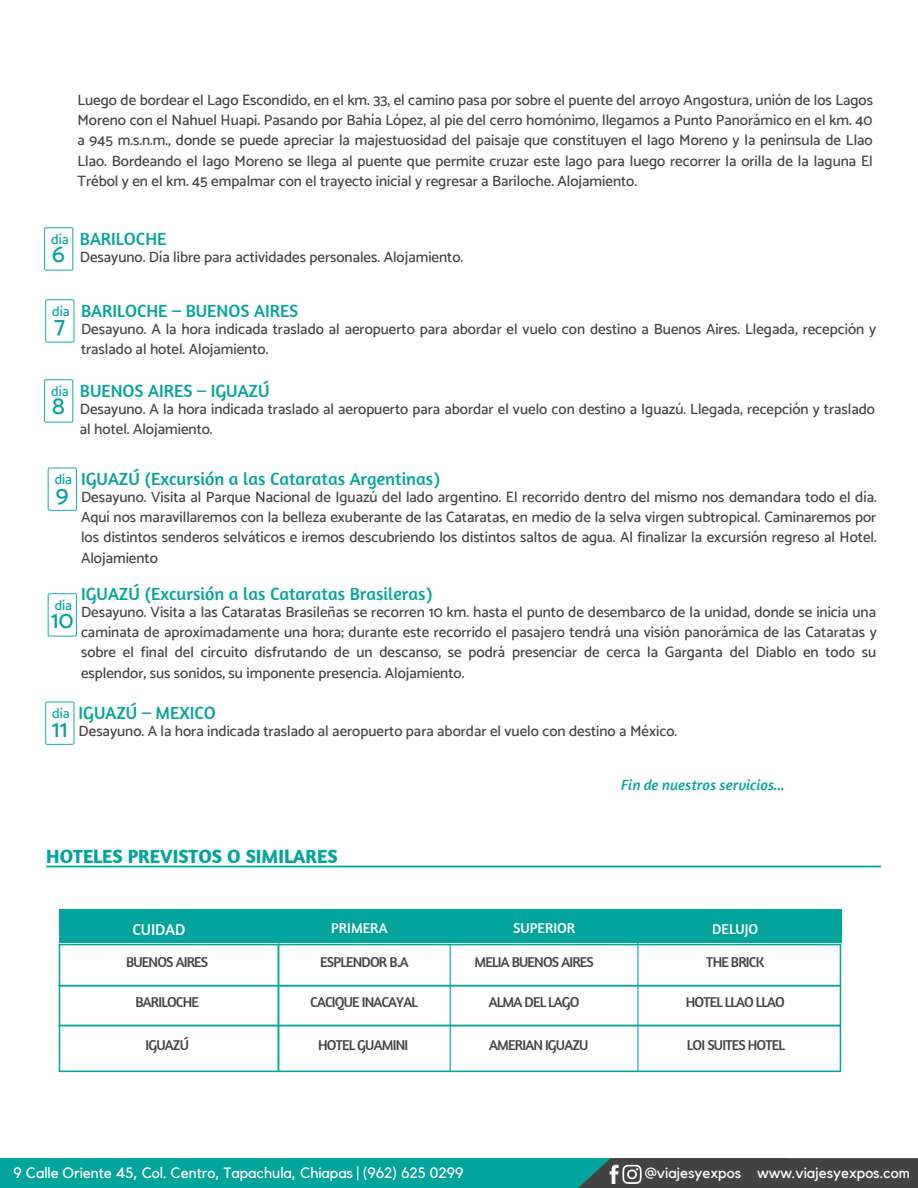
<style>
.page{position:relative;width:918px;height:1188px;background:#fff}
.page>*{position:absolute;margin:0;border:0;box-sizing:border-box;transform-origin:0 0}
.t1{font:500 24.6px "Catamaran";color:#02a49b}
.t2{font:700 19.5px "Amaranth";color:#02a49b}
.t3{font:18px "Amaranth";color:#02a49b}
.t4{font:16.05px "Amaranth";color:#fff}
.t5{font:500 15px/20.2px "Catamaran";color:#444343;text-align:justify}
.t6{font:15px "Kollektif";color:#fff}
.t7{font:italic 15px "Amaranth";color:#02a49b}
.t8{font:14.55px "Amaranth";letter-spacing:-.055em;color:#444343}
.t9{font:14.55px "Amaranth";color:#fff}
.t10{font:500 13.95px "Catamaran";color:#02a49b}
</style>
<div class="page">
<div style="left:0;top:1158px;width:788px;height:30px;background:#02a49b"></div>
<svg style="left:578px;top:1158px;width:340px;height:30px;background:#454c4c"></svg>
<svg style="left:44px;top:227px;width:29px;height:44px"></svg>
<svg style="left:45px;top:299px;width:29px;height:44px"></svg>
<svg style="left:44px;top:379px;width:29px;height:44px"></svg>
<svg style="left:48px;top:468px;width:29px;height:43px"></svg>
<svg style="left:48px;top:593px;width:29px;height:44px"></svg>
<svg style="left:45px;top:702px;width:29px;height:43px"></svg>
<svg style="left:46px;top:866px;width:835px;height:1px"></svg>
<div style="left:59px;top:909px;width:782px;height:34px;background:#02a49b"></div>
<svg style="left:59px;top:943px;width:782px;height:129px"></svg>
<p class="t5" style="left:77px;top:90px;width:797px">Luego de bordear el Lago Escondido, en el km. 33, el camino pasa por sobre el puente del arroyo Angostura, unión de los Lagos Moreno con el Nahuel Huapi. Pasando por Bahía López, al pie del cerro homónimo, llegamos a Punto Panorámico en el km. 40 a 945 m.s.n.m., donde se puede apreciar la majestuosidad del paisaje que constituyen el lago Moreno y la península de Llao Llao. Bordeando el lago Moreno se llega al puente que permite cruzar este lago para luego recorrer la orilla de la laguna El Trébol y en el km. 45 empalmar con el trayecto inicial y regresar a Bariloche. Alojamiento.</p>
<p class="t10" style="left:51px;top:231px;width:19px">día</p>
<h1 class="t1" style="left:52px;top:239px;width:14px">6</h1>
<p class="t3" style="left:80px;top:227px;width:88px">BARILOCHE</p>
<p class="t5" style="left:80px;top:246px;width:385px">Desayuno. Día libre para actividades personales. Alojamiento.</p>
<p class="t10" style="left:52px;top:303px;width:19px">día</p>
<p class="t3" style="left:81px;top:299px;width:219px">BARILOCHE – BUENOS AIRES</p>
<h1 class="t1" style="left:54px;top:311px;width:13px">7</h1>
<p class="t5" style="left:81px;top:318px;width:797px">Desayuno. A la hora indicada traslado al aeropuerto para abordar el vuelo con destino a Buenos Aires. Llegada, recepción y traslado al hotel. Alojamiento.</p>
<p class="t10" style="left:51px;top:383px;width:19px">día</p>
<h1 class="t1" style="left:52px;top:391px;width:14px">8</h1>
<p class="t3" style="left:80px;top:379px;width:191px">BUENOS AIRES – IGUAZÚ</p>
<p class="t5" style="left:80px;top:398px;width:797px">Desayuno. A la hora indicada traslado al aeropuerto para abordar el vuelo con destino a Iguazú. Llegada, recepción y traslado al hotel. Alojamiento.</p>
<p class="t10" style="left:55px;top:472px;width:19px">día</p>
<h1 class="t1" style="left:56px;top:480px;width:14px">9</h1>
<p class="t3" style="left:81px;top:467px;width:361px">IGUAZÚ (Excursión a las Cataratas Argentinas)</p>
<p class="t5" style="left:81px;top:486px;width:797px">Desayuno. Visita al Parque Nacional de Iguazú del lado argentino. El recorrido dentro del mismo nos demandara todo el día.<br>Aquí nos maravillaremos con la belleza exuberante de las Cataratas, en medio de la selva virgen subtropical. Caminaremos por los distintos senderos selváticos e iremos descubriendo los distintos saltos de agua. Al finalizar la excursión regreso al Hotel.<br>Alojamiento</p>
<p class="t3" style="left:81px;top:582px;width:353px">IGUAZÚ (Excursión a las Cataratas Brasileras)</p>
<p class="t5" style="left:81px;top:602px;width:797px;text-indent:-26px"><sup>día</sup> Desayuno. Visita a las Cataratas Brasileñas se recorren 10 km. hasta el punto de desembarco de la unidad, donde se inicia una caminata de aproximadamente una hora; durante este recorrido el pasajero tendrá una visión panorámica de las Cataratas y sobre el final del circuito disfrutando de un descanso, se podrá presenciar de cerca la Garganta del Diablo en todo su esplendor, sus sonidos, su imponente presencia. Alojamiento.</p>
<h1 class="t1" style="left:51px;top:605px;width:24px">10</h1>
<p class="t10" style="left:52px;top:706px;width:19px">día</p>
<h1 class="t1" style="left:52px;top:714px;width:18px">11</h1>
<p class="t3" style="left:79px;top:701px;width:139px">IGUAZÚ – MEXICO</p>
<p class="t5" style="left:79px;top:720px;width:600px">Desayuno. A la hora indicada traslado al aeropuerto para abordar el vuelo con destino a México.</p>
<p class="t7" style="left:621px;top:775px;width:165px">Fin de nuestros servicios...</p>
<h2 class="t2" style="left:46px;top:844px;width:293px">HOTELES PREVISTOS O SIMILARES</h2>
<p class="t4" style="left:132px;top:920px;width:55px">CUIDAD</p>
<p class="t9" style="left:331px;top:919px;width:58px">PRIMERA</p>
<p class="t9" style="left:513px;top:919px;width:64px">SUPERIOR</p>
<p class="t8" style="left:126px;top:952px;width:84px">BUENOS AIRES</p>
<p class="t8" style="left:320px;top:952px;width:90px">ESPLENDOR B.A</p>
<p class="t8" style="left:475px;top:952px;width:121px">MELIA BUENOS AIRES</p>
<p class="t8" style="left:135px;top:992px;width:65px">BARILOCHE</p>
<p class="t8" style="left:310px;top:992px;width:109px">CACIQUE INACAYAL</p>
<p class="t8" style="left:489px;top:992px;width:92px">ALMA DEL LAGO</p>
<p class="t9" style="left:712px;top:920px;width:48px">DELUJO</p>
<p class="t8" style="left:706px;top:952px;width:60px">THE BRICK</p>
<p class="t8" style="left:686px;top:992px;width:101px">HOTEL LLAO LLAO</p>
<p class="t8" style="left:145px;top:1036px;width:45px">IGUAZÚ</p>
<p class="t8" style="left:318px;top:1036px;width:92px">HOTEL GUAMINI</p>
<p class="t8" style="left:489px;top:1036px;width:101px">AMERIAN IGUAZU</p>
<p class="t8" style="left:687px;top:1036px;width:100px">LOI SUITES HOTEL</p>
<p class="t6" style="left:14px;top:1166px;width:451px">9 Calle Oriente 45, Col. Centro, Tapachula, Chiapas | (962) 625 0299</p>
<p class="t6" style="left:645px;top:1166px;width:267px">@viajesyexpos www.viajesyexpos.com</p>
</div>
